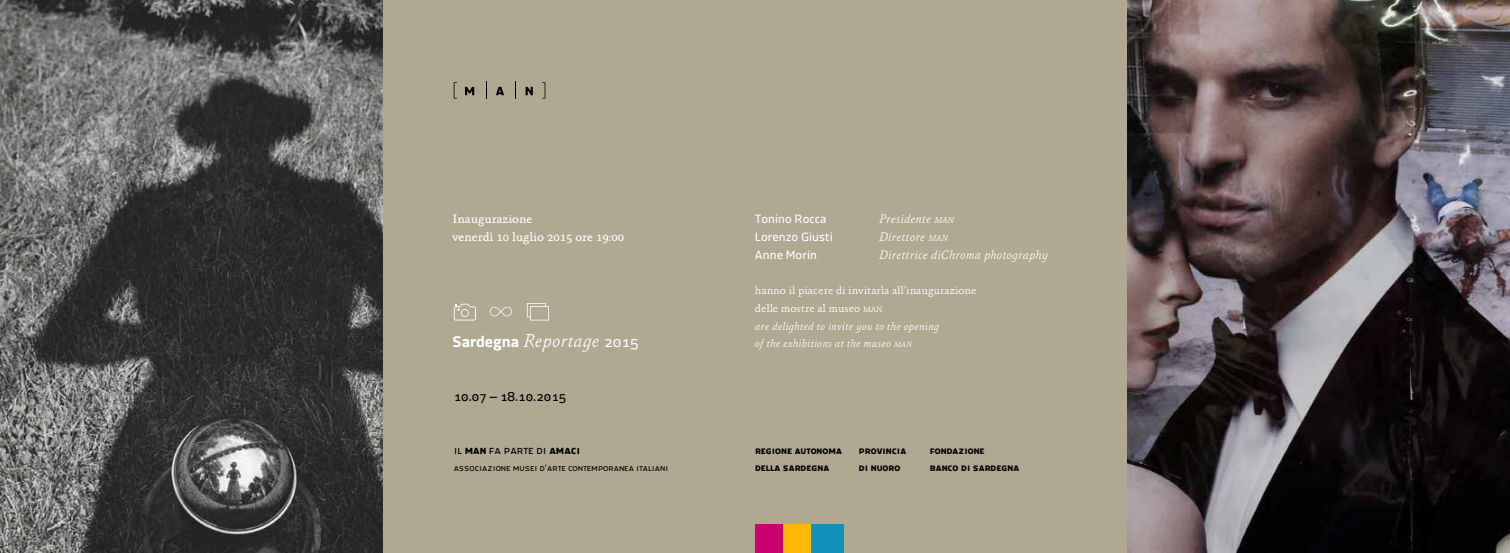
<style>
.page{position:relative;width:1510px;height:553px;background:#fff}
.page>*{position:absolute;margin:0;border:0;box-sizing:border-box;transform-origin:0 0}
.t1{font:italic 300 18.75px "Absara";color:#fff}
.t2{font:14px "Macho Text 32 500 wt";color:#000}
.t3{font:italic 300 12.5px "Absara";color:#fff}
.t4{font:12.5px/17.8px "Absara OT";color:#fff}
.t5{font:12.5px "Macho Text 32 500 wt";color:#fff}
.t6{font:12.5px "Macho Text 32 400 wt";color:#000}
.t7{font:300 11.25px/17.8px "Absara";color:#fff}
.t8{font:11.25px/17.8px "Macho Text 32 999 wt";color:#000}
.t9{font:italic 300 11.25px "Absara";color:#fff}
.t10{font:10px "Macho Text 32 400 wt";color:#000}
.s1{font-size:8.75px}
.s2{font-size:7.88px}
.s3{font-style:italic}
.s4{font-family:"Macho Text 32 999 wt";font-weight:400;font-style:normal;font-size:16.25px}
.s5{font-family:"Macho Text 32 400 wt";font-weight:400;font-style:normal;font-size:16.25px}
.s6{font-family:"Macho Text 25 500 wt"}
.s7{font-family:"Macho Text 32 999 wt"}
</style>
<div class="page">
<div style="left:383px;top:0;width:744px;height:553px;background:#b0a891"></div>
<img style="left:0;top:0;width:383px;height:553px">
<img style="left:1127px;top:0;width:382px;height:553px">
<svg style="left:454px;top:82px;width:3px;height:17px"></svg>
<svg style="left:465px;top:87px;width:9px;height:8px"></svg>
<svg style="left:486px;top:81px;width:1px;height:18px"></svg>
<svg style="left:496px;top:87px;width:8px;height:8px"></svg>
<svg style="left:515px;top:81px;width:1px;height:18px"></svg>
<svg style="left:525px;top:87px;width:8px;height:8px"></svg>
<svg style="left:542px;top:82px;width:3px;height:17px"></svg>
<div style="left:755px;top:524px;width:28px;height:29px;background:#cc0070"></div>
<div style="left:783px;top:524px;width:28px;height:29px;background:#fbba00"></div>
<div style="left:811px;top:524px;width:32px;height:29px;background:#1192b8"></div>
<svg style="left:454px;top:304px;width:22px;height:16px"></svg>
<svg style="left:527px;top:303px;width:22px;height:17px"></svg>
<svg style="left:490px;top:307px;width:22px;height:9px"></svg>
<p class="t4" style="left:452px;top:211px;width:173px">Inaugurazione<br>venerdì 10 luglio 2015 ore 19:00</p>
<p class="t5" style="left:755px;top:211px;width:73px">Tonino Rocca</p>
<p class="t3" style="left:879px;top:213px;width:77px">Presidente <span class="s1">MAN</span></p>
<p class="t5" style="left:755px;top:229px;width:79px">Lorenzo Giusti</p>
<p class="t3" style="left:879px;top:230px;width:71px">Direttore <span class="s1">MAN</span></p>
<p class="t5" style="left:755px;top:247px;width:63px">Anne Morin</p>
<p class="t3" style="left:879px;top:248px;width:171px">Direttrice diChroma photography</p>
<p class="t7" style="left:755px;top:282px;width:223px">hanno il piacere di invitarla all’inaugurazione delle mostre al museo <span class="s2">MAN<br></span><span class="s3">are delighted to invite you to the opening</span></p>
<h1 class="t1" style="left:452px;top:331px;width:188px"><span class="s4">Sardegna</span> Reportage <span class="s5">2015</span></h1>
<p class="t9" style="left:755px;top:338px;width:158px">of the exhibitions at the museo <span class="s2">MAN</span></p>
<p class="t2" style="left:454px;top:387px;width:114px">10.07 <span class="s6">–</span> 18.10.2015</p>
<p class="t6" style="left:454px;top:441px;width:128px">il <span class="s7">man</span> fa parte di <span class="s7">amaci</span></p>
<p class="t10" style="left:454px;top:462px;width:216px">associazione musei d’arte contemporanea italiani</p>
<p class="t8" style="left:755px;top:441px;width:88px">regione autonoma della sardegna</p>
<p class="t8" style="left:859px;top:441px;width:49px">provincia di nuoro</p>
<p class="t8" style="left:930px;top:441px;width:91px">fondazione<br>banco di sardegna</p>
</div>
